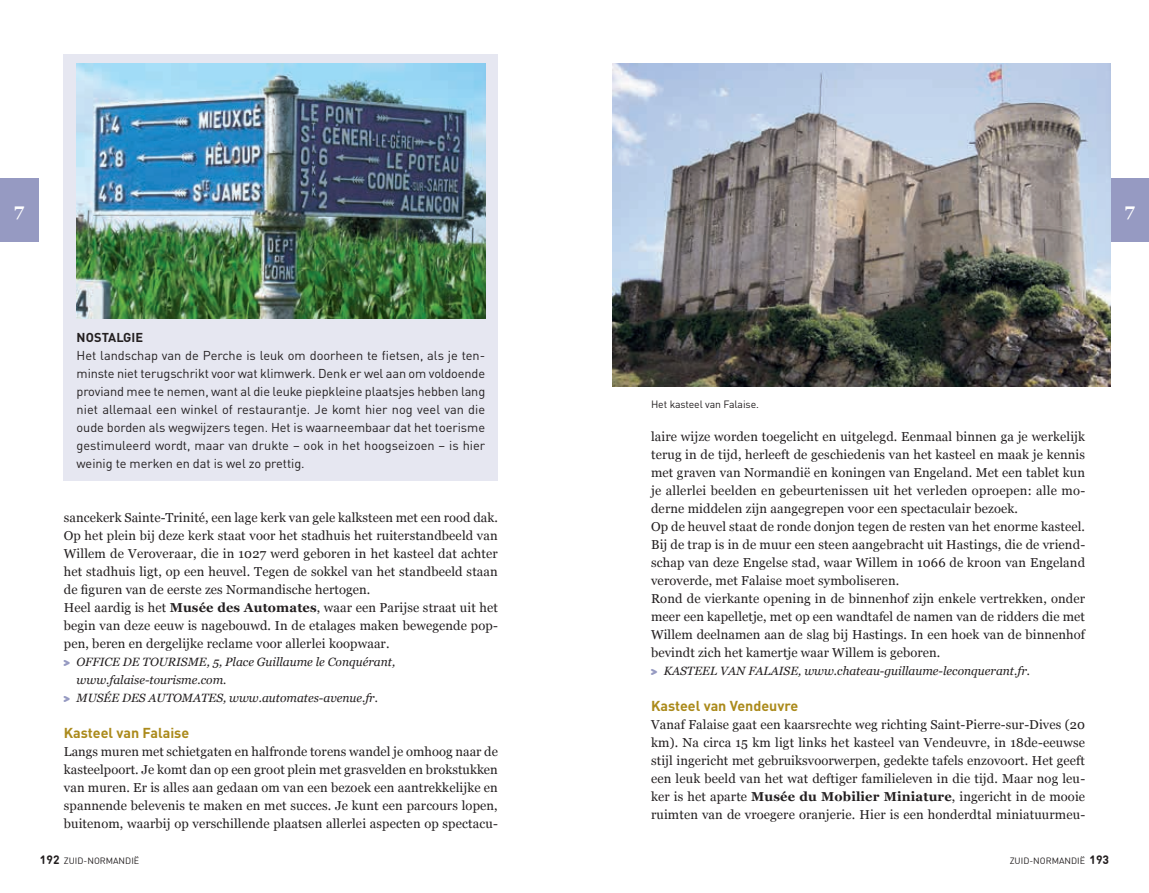
<style>
.page{position:relative;width:1149px;height:893px;background:#fff}
.page>*{position:absolute;margin:0;border:0;box-sizing:border-box;transform-origin:0 0}
.t1{font:700 18px "Georgia";color:#fff}
.t2{font:700 14.25px "DIN Pro";color:#ab8a1b}
.t3{font:12.9px/18px "Georgia";letter-spacing:.01em;color:#231f20}
.t4{font:12.75px/18px "DIN Pro";letter-spacing:-.005em;color:#231f20;text-align:justify}
.t5{font:700 12.75px "DIN Pro";letter-spacing:.005em;color:#231f20}
.t6{font:italic 12px "Georgia";color:#231f20}
.t7{font:700 12px "DIN Round Offc";color:#231f20}
.t8{font:10.5px "DIN Pro";letter-spacing:-.01em;color:#231f20}
.t9{font:9px "DIN Round Offc";color:#231f20}
.s1{font-weight:700}
.s2{font-family:"Dominicus";font-style:normal;color:#969ac2}
.s3{font-weight:700;font-size:12px}
</style>
<div class="page">
<div style="left:1110px;top:179px;width:38px;height:63px;background:#969ac2"></div>
<div style="left:0;top:179px;width:38px;height:63px;background:#969ac2"></div>
<img style="left:612px;top:64px;width:498px;height:323px">
<div style="left:64px;top:54px;width:433px;height:427px;background:#e6e7f1"></div>
<img style="left:77px;top:64px;width:408px;height:255px">
<h1 class="t1" style="left:14px;top:198px;width:11px">7</h1>
<h1 class="t1" style="left:1124px;top:198px;width:11px">7</h1>
<p class="t5" style="left:77px;top:327px;width:68px">NOSTALGIE</p>
<p class="t4" style="left:77px;top:345px;width:410px">Het landschap van de Perche is leuk om doorheen te fietsen, als je ten&shy;minste niet terugschrikt voor wat klimwerk. Denk er wel aan om voldoende proviand mee te nemen, want al die leuke piepkleine plaatsjes hebben lang niet allemaal een winkel of restaurantje. Je komt hier nog veel van die oude borden als wegwijzers tegen. Het is waarneembaar dat het toerisme gestimuleerd wordt, maar van drukte – ook in het hoogseizoen – is hier weinig te merken en dat is wel zo prettig.</p>
<p class="t3" style="left:64px;top:509px;width:435px">sancekerk Sainte-Trinité, een lage kerk van gele kalksteen met een rood dak.<br>Op het plein bij deze kerk staat voor het stadhuis het ruiterstandbeeld van Willem de Veroveraar, die in 1027 werd geboren in het kasteel dat achter het stadhuis ligt, op een heuvel. Tegen de sokkel van het standbeeld staan de figuren van de eerste zes Normandische hertogen.<br>Heel aardig is het <span class="s1">Musée des Automates</span>, waar een Parijse straat uit het begin van deze eeuw is nagebouwd. In de etalages maken bewegende pop&shy;pen, beren en dergelijke reclame voor allerlei koopwaar.</p>
<p class="t6" style="left:64px;top:654px;width:333px"><span class="s2">&gt;</span> OFFICE DE TOURISME, 5, Place Guillaume le Conquérant,</p>
<p class="t6" style="left:77px;top:672px;width:151px">www.falaise-tourisme.com.</p>
<p class="t6" style="left:64px;top:690px;width:316px"><span class="s2">&gt;</span> MUSÉE DES AUTOMATES, www.automates-avenue.fr.</p>
<p class="t2" style="left:64px;top:721px;width:127px">Kasteel van Falaise</p>
<p class="t3" style="left:64px;top:743px;width:435px;text-align:justify">Langs muren met schietgaten en halfronde torens wandel je omhoog naar de kasteelpoort. Je komt dan op een groot plein met grasvelden en brokstukken van muren. Er is alles aan gedaan om van een bezoek een aantrekkelijke en spannende belevenis te maken en met succes. Je kunt een parcours lopen, buitenom, waarbij op verschillende plaatsen allerlei aspecten op spectacu-</p>
<p class="t8" style="left:651px;top:396px;width:109px">Het kasteel van Falaise.</p>
<p class="t3" style="left:651px;top:428px;width:435px">laire wijze worden toegelicht en uitgelegd. Eenmaal binnen ga je werkelijk terug in de tijd, herleeft de geschiedenis van het kasteel en maak je kennis met graven van Normandië en koningen van Engeland. Met een tablet kun je allerlei beelden en gebeurtenissen uit het verleden oproepen: alle mo&shy;derne middelen zijn aangegrepen voor een spectaculair bezoek.<br>Op de heuvel staat de ronde donjon tegen de resten van het enorme kasteel.<br>Bij de trap is in de muur een steen aangebracht uit Hastings, die de vriend&shy;schap van deze Engelse stad, waar Willem in 1066 de kroon van Engeland veroverde, met Falaise moet symboliseren.<br>Rond de vierkante opening in de binnenhof zijn enkele vertrekken, onder meer een kapelletje, met op een wandtafel de namen van de ridders die met Willem deelnamen aan de slag bij Hastings. In een hoek van de binnenhof bevindt zich het kamertje waar Willem is geboren.</p>
<p class="t6" style="left:651px;top:663px;width:380px"><span class="s2">&gt;</span> KASTEEL VAN FALAISE, www.chateau-guillaume-leconquerant.fr.</p>
<p class="t2" style="left:651px;top:694px;width:149px">Kasteel van Vendeuvre</p>
<p class="t3" style="left:651px;top:716px;width:435px;text-align:justify">Vanaf Falaise gaat een kaarsrechte weg richting Saint-Pierre-sur-Dives (20 km). Na circa 15 km ligt links het kasteel van Vendeuvre, in 18de-eeuwse stijl ingericht met gebruiksvoorwerpen, gedekte tafels enzovoort. Het geeft een leuk beeld van het wat deftiger familieleven in die tijd. Maar nog leu&shy;ker is het aparte <span class="s1">Musée du Mobilier Miniature</span>, ingericht in de mooie ruimten van de vroegere oranjerie. Hier is een honderdtal miniatuurmeu-</p>
<p class="t9" style="left:40px;top:855px;width:101px"><span class="s3">192</span> ZUID-NORMANDIË</p>
<p class="t7" style="left:1089px;top:852px;width:21px">193</p>
<p class="t9" style="left:1009px;top:855px;width:77px">ZUID-NORMANDIË</p>
</div>
